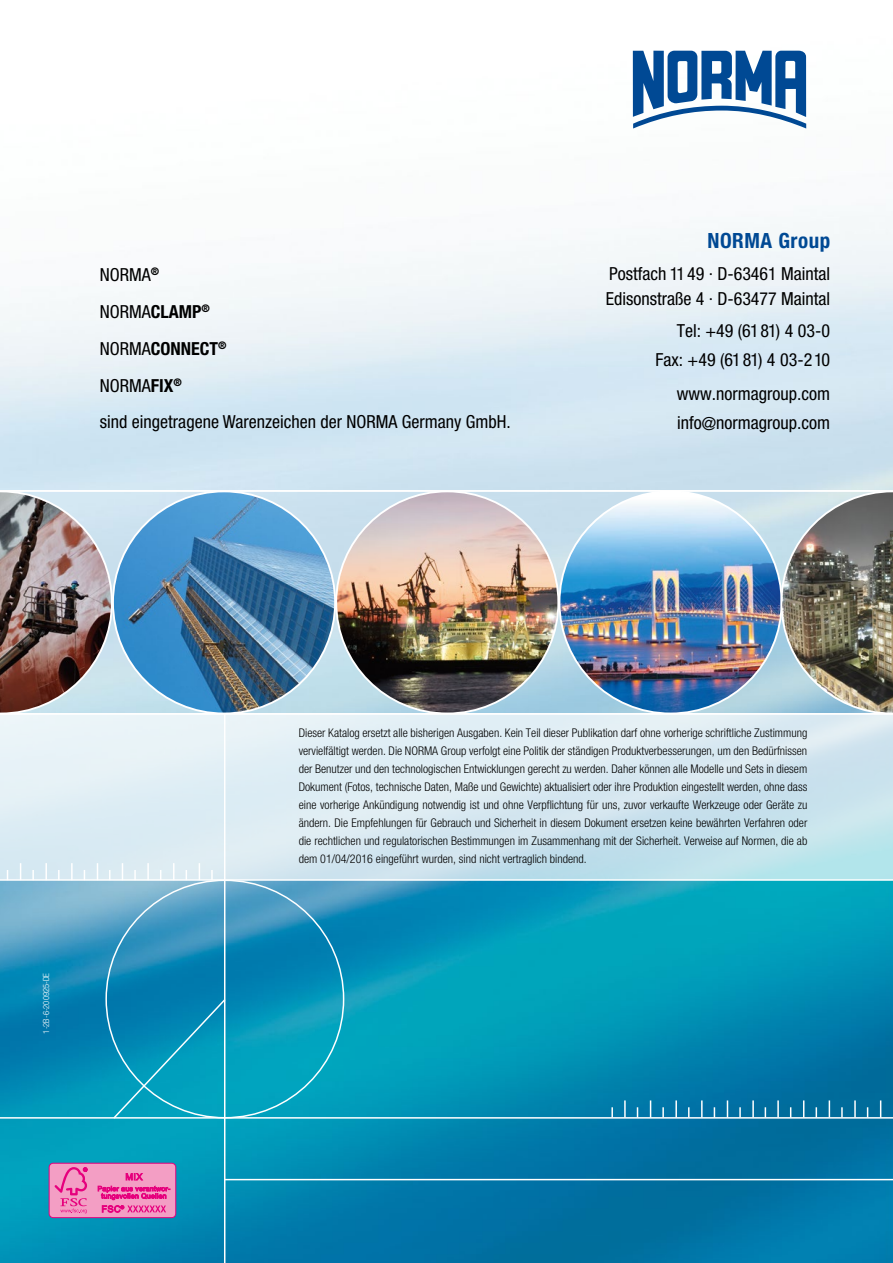
<style>
.page{position:relative;width:893px;height:1263px;background:#fff}
.page>*{position:absolute;margin:0;border:0;box-sizing:border-box;transform-origin:0 0}
.t1{font:700 condensed 21px "Helvetica Neue LT Pro";letter-spacing:.025em;color:#004994}
.t2{font:condensed 18px/36.8px "Helvetica Neue LT Pro";color:#000}
.t3{font:300 condensed 12px/18px "Helvetica Neue LT Pro";color:#000;text-align:justify}
.t4{font:300 condensed 8.55px "Helvetica Neue LT Pro";color:#fff}
.s1{font-weight:700}
</style>
<div class="page">
<img style="left:0;top:51px;width:893px;height:1212px">
<svg style="left:633px;top:50px;width:173px;height:78px"></svg>
<img style="left:559px;top:491px;width:223px;height:222px;border-radius:111px">
<img style="left:336px;top:491px;width:222px;height:222px;border-radius:111px">
<img style="left:113px;top:491px;width:222px;height:222px;border-radius:111px">
<img style="left:0;top:492px;width:113px;height:221px">
<svg style="left:0;top:715px;width:893px;height:164px;background:#d7e9f1"></svg>
<hr style="left:0;top:879px;width:893px;height:2px;background:#fff">
<hr style="left:224px;top:713px;width:1px;height:550px;background:#fff">
<svg style="left:611px;top:1107px;width:2px;height:10px"></svg>
<svg style="left:662px;top:1107px;width:2px;height:10px"></svg>
<svg style="left:739px;top:1107px;width:2px;height:10px"></svg>
<svg style="left:624px;top:1100px;width:2px;height:17px"></svg>
<svg style="left:650px;top:1100px;width:1px;height:17px"></svg>
<svg style="left:675px;top:1100px;width:2px;height:17px"></svg>
<svg style="left:701px;top:1100px;width:2px;height:17px"></svg>
<svg style="left:727px;top:1100px;width:1px;height:17px"></svg>
<svg style="left:752px;top:1100px;width:2px;height:17px"></svg>
<svg style="left:841px;top:1107px;width:2px;height:10px"></svg>
<svg style="left:777px;top:1100px;width:2px;height:17px"></svg>
<svg style="left:803px;top:1100px;width:1px;height:17px"></svg>
<svg style="left:829px;top:1100px;width:1px;height:17px"></svg>
<svg style="left:854px;top:1100px;width:2px;height:17px"></svg>
<svg style="left:880px;top:1100px;width:1px;height:17px"></svg>
<hr style="left:0;top:1117px;width:893px;height:1px;background:#fff">
<hr style="left:225px;top:1179px;width:668px;height:1px;background:#fff">
<svg style="left:32px;top:870px;width:2px;height:9px"></svg>
<svg style="left:58px;top:870px;width:2px;height:9px"></svg>
<svg style="left:20px;top:863px;width:1px;height:16px"></svg>
<svg style="left:45px;top:863px;width:2px;height:16px"></svg>
<svg style="left:71px;top:863px;width:2px;height:16px"></svg>
<svg style="left:97px;top:863px;width:1px;height:16px"></svg>
<svg style="left:134px;top:870px;width:2px;height:9px"></svg>
<svg style="left:211px;top:870px;width:2px;height:9px"></svg>
<svg style="left:122px;top:863px;width:1px;height:16px"></svg>
<svg style="left:147px;top:863px;width:2px;height:16px"></svg>
<svg style="left:173px;top:863px;width:1px;height:16px"></svg>
<svg style="left:199px;top:863px;width:1px;height:16px"></svg>
<img style="left:780px;top:492px;width:113px;height:221px">
<svg style="left:112px;top:997px;width:115px;height:123px;background:#0e98bb"></svg>
<hr style="left:0;top:490px;width:893px;height:2px;background:#fff">
<hr style="left:0;top:713px;width:893px;height:2px;background:#fff">
<div style="left:49px;top:1163px;width:127px;height:54px;background:#f39ec4;border-radius:4px"></div>
<div style="left:49px;top:1163px;width:127px;height:55px;border:1px solid #e6007d;border-radius:4px"></div>
<svg style="left:54px;top:1167px;width:33px;height:46px"></svg>
<svg style="left:98px;top:1173px;width:72px;height:40px"></svg>
<h2 class="t2" style="left:100px;top:256px;width:412px">NORMA<sup>®<br></sup>NORMA<span class="s1">CLAMP</span><sup>®<br></sup>NORMA<span class="s1">CONNECT</span><sup>®<br></sup>NORMA<span class="s1">FIX</span><sup>®<br></sup>sind eingetragene Warenzeichen der NORMA Germany GmbH.</h2>
<h1 class="t1" style="left:707px;top:228px;width:124px">NORMA Group</h1>
<h2 class="t2" style="left:606px;top:260px;width:226px;line-height:25.5px">Postfach 1149 · D-63461 Maintal<br>Edisonstraße 4 · D-63477 Maintal</h2>
<h2 class="t2" style="left:656px;top:316px;width:176px;line-height:28.3px;text-align:right">Tel: +49 (6181) 4 03-0<br>Fax: +49 (6181) 4 03-210</h2>
<h2 class="t2" style="left:677px;top:379px;width:155px;line-height:28.3px">www.normagroup.com info@normagroup.com</h2>
<p class="t4" style="left:41px;top:1033px;width:62px;rotate:-90deg">1-2B-6-200925-DE</p>
<p class="t3" style="left:299px;top:723px;width:510px">Dieser Katalog ersetzt alle bisherigen Ausgaben. Kein Teil dieser Publikation darf ohne vorherige schriftliche Zustimmung vervielfältigt werden. Die NORMA Group verfolgt eine Politik der ständigen Produktverbesserungen, um den Bedürfnissen der Benutzer und den technologischen Entwicklungen gerecht zu werden. Daher können alle Modelle und Sets in diesem Dokument (Fotos, technische Daten, Maße und Gewichte) aktualisiert oder ihre Produktion eingestellt werden, ohne dass eine vorherige Ankündigung notwendig ist und ohne Verpflichtung für uns, zuvor verkaufte Werkzeuge oder Geräte zu ändern. Die Empfehlungen für Gebrauch und Sicherheit in diesem Dokument ersetzen keine bewährten Verfahren oder die rechtlichen und regulatorischen Bestimmungen im Zusammenhang mit der Sicherheit. Verweise auf Normen, die ab dem 01/04/2016 eingeführt wurden, sind nicht vertraglich bindend.</p>
</div>
